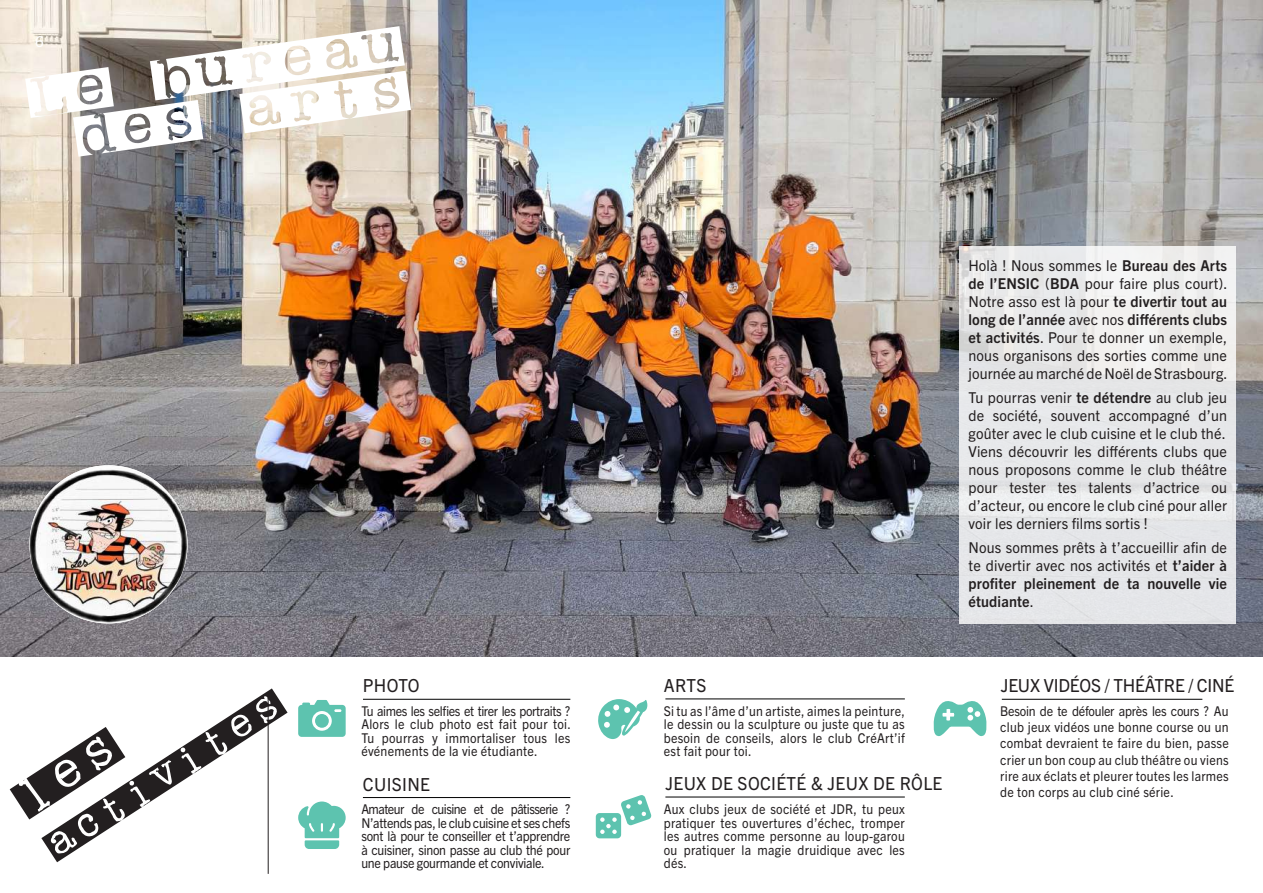
<style>
.page{position:relative;width:1263px;height:893px;background:#fff}
.page>*{position:absolute;margin:0;border:0;box-sizing:border-box;transform-origin:0 0}
.t1{font:18px "Trade Gothic Next LT Pro";letter-spacing:.02em;color:#231f20;scale:.96 1}
.t2{font:18px "Trade Gothic Next LT Pro";letter-spacing:-.01em;color:#231f20;scale:.96 1}
.t3{font:15px/18px "Trade Gothic Next LT Pro";letter-spacing:.01em;color:#231f20;text-align:justify;scale:.96 1}
.t4{font:15px "Trade Gothic Next LT Pro";color:#fff}
.t5{font:13.5px/13.5px "Trade Gothic Next LT Pro";letter-spacing:.02em;color:#231f20;text-align:justify;scale:.92 1}
.s1{font-weight:700}
</style>
<div class="page">
<img style="left:0;top:0;width:1263px;height:657px">
<hr style="left:268px;top:697px;width:1px;height:177px;background:#231f20">
<svg style="left:25px;top:26px;width:386px;height:131px"></svg>
<svg style="left:10px;top:688px;width:278px;height:174px"></svg>
<div style="left:959px;top:246px;width:277px;height:377px;background:linear-gradient(to right,#e6e7e9,#eaeaeb)"></div>
<svg style="left:598px;top:699px;width:49px;height:40px"></svg>
<hr style="left:665px;top:698px;width:240px;height:1px;background:#000">
<svg style="left:298px;top:700px;width:48px;height:37px"></svg>
<div style="left:315px;top:714px;width:14px;height:14px;background:#5dc3af;border-radius:50%"></div>
<hr style="left:363px;top:699px;width:207px;height:1px;background:#000">
<svg style="left:298px;top:801px;width:48px;height:48px"></svg>
<hr style="left:363px;top:797px;width:207px;height:1px;background:#000">
<hr style="left:665px;top:797px;width:240px;height:1px;background:#000">
<svg style="left:596px;top:795px;width:55px;height:43px"></svg>
<hr style="left:1002px;top:699px;width:200px;height:1px;background:#000">
<svg style="left:933px;top:701px;width:54px;height:35px"></svg>
<img style="left:29px;top:465px;width:159px;height:158px;border-radius:79px">
<p class="t4" style="left:35px;top:31px;width:10px">6</p>
<h1 class="t1" style="left:363px;top:673px;width:60px">PHOTO</h1>
<p class="t5" style="left:361px;top:703px;width:229px">Tu aimes les selfies et tirer les portraits ?<br>Alors le club photo est fait pour toi.<br>Tu pourras y immortaliser tous les événements de la vie étudiante.</p>
<h1 class="t1" style="left:363px;top:772px;width:71px">CUISINE</h1>
<p class="t5" style="left:361px;top:802px;width:229px">Amateur de cuisine et de pâtisserie ?<br>N’attends pas, le club cuisine et ses chefs sont là pour te conseiller et t’apprendre à cuisiner, sinon passe au club thé pour une pause gourmande et conviviale.</p>
<p class="t3" style="left:968px;top:256px;width:271px">Holà ! Nous sommes le <span class="s1">Bureau des Arts de l’ENSIC</span> (<span class="s1">BDA</span> pour faire plus court).<br>Notre asso est là pour <span class="s1">te divertir tout au long de l’année</span> avec nos <span class="s1">différents clubs et activités</span>. Pour te donner un exemple, nous organisons des sorties comme une journée au marché de Noël de Strasbourg.</p>
<p class="t3" style="left:968px;top:388px;width:271px">Tu pourras venir <span class="s1">te détendre</span> au club jeu de société, souvent accompagné d’un goûter avec le club cuisine et le club thé.<br>Viens découvrir les différents clubs que nous proposons comme le club théâtre pour tester tes talents d’actrice ou d’acteur, ou encore le club ciné pour aller voir les derniers films sortis !</p>
<p class="t3" style="left:968px;top:538px;width:271px">Nous sommes prêts à t’accueillir afin de te divertir avec nos activités et <span class="s1">t’aider à profiter pleinement de ta nouvelle vie étudiante</span>.</p>
<h1 class="t1" style="left:664px;top:673px;width:46px">ARTS</h1>
<p class="t5" style="left:664px;top:703px;width:263px">Si tu as l’âme d’un artiste, aimes la peinture, le dessin ou la sculpture ou juste que tu as besoin de conseils, alors le club CréArt’if est fait pour toi.</p>
<h1 class="t1" style="left:665px;top:771px;width:290px">JEUX DE SOCIÉTÉ &amp; JEUX DE RÔLE</h1>
<p class="t5" style="left:664px;top:801px;width:263px">Aux clubs jeux de société et JDR, tu peux pratiquer tes ouvertures d’échec, tromper les autres comme personne au loup-garou ou pratiquer la magie druidique avec les dés.</p>
<h1 class="t2" style="left:1001px;top:673px;width:245px">JEUX VIDÉOS / THÉÂTRE / CINÉ</h1>
<p class="t5" style="left:1000px;top:702px;width:250px;line-height:16.2px">Besoin de te défouler après les cours ? Au club jeux vidéos une bonne course ou un combat devraient te faire du bien, passe crier un bon coup au club théâtre ou viens rire aux éclats et pleurer toutes les larmes de ton corps au club ciné série.</p>
</div>
